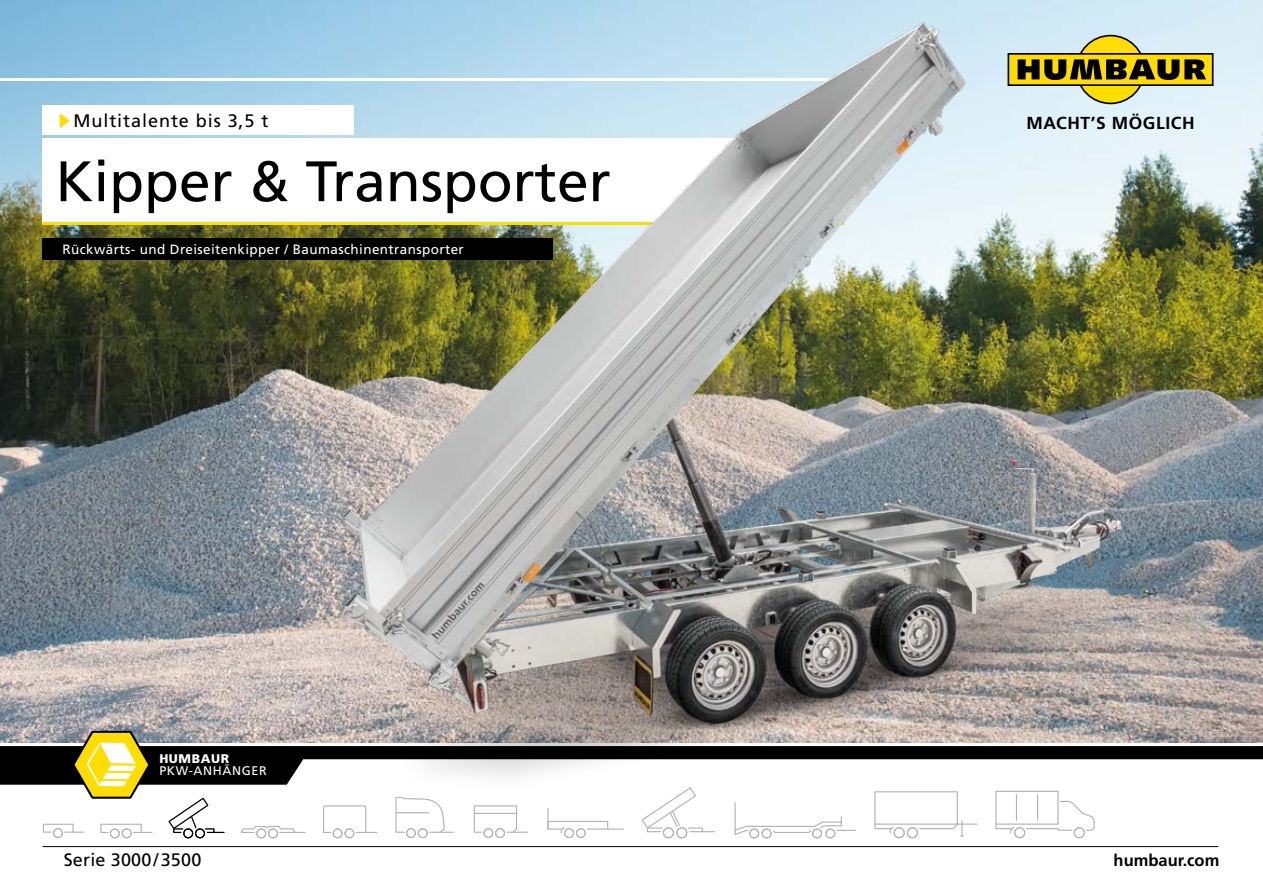
<style>
.page{position:relative;width:1263px;height:893px;background:#fff}
.page>*{position:absolute;margin:0;border:0;box-sizing:border-box;transform-origin:0 0}
.t1{font:57px "Frutiger LT 55 Rm";color:#000}
.t2{font:18.15px "Frutiger LT 55 Rm";letter-spacing:.05em;color:#000}
.t3{font:18px "Frutiger LT 55 Rm";letter-spacing:.01em;color:#000}
.t4{font:700 17.4px "Frutiger";letter-spacing:.035em;color:#000}
.t5{font:16.5px "Frutiger LT 65 Bd";color:#000}
.t6{font:13.5px "Frutiger LT 55 Rm";letter-spacing:.03em;color:#fff}
.t7{font:12.45px "Frutiger LT";letter-spacing:.05em;color:#fff}
.t8{font:900 12.45px "Frutiger LT";letter-spacing:.05em;color:#fff}
</style>
<div class="page">
<img style="left:0;top:0;width:1263px;height:742px">
<hr style="left:43px;top:846px;width:1175px;height:1px;background:#000">
<hr style="left:0;top:78px;width:912px;height:3px;background:#fff">
<svg style="left:0;top:746px;width:1263px;height:39px;fill:#000"></svg>
<hr style="left:43px;top:222px;width:801px;height:3px;background:#fd0">
<div style="left:43px;top:138px;width:801px;height:84px;background:#fff"></div>
<div style="left:43px;top:105px;width:311px;height:30px;background:#fff"></div>
<svg style="left:60px;top:114px;width:10px;height:14px"></svg>
<div style="left:43px;top:238px;width:510px;height:21px;background:#000"></div>
<div style="left:53px;top:828px;width:10px;height:10px;border:1px solid #000;border-radius:50%"></div>
<svg style="left:43px;top:823px;width:41px;height:10px"></svg>
<svg style="left:100px;top:823px;width:52px;height:11px"></svg>
<div style="left:110px;top:829px;width:10px;height:9px;border:1px solid #000;border-radius:50%"></div>
<div style="left:110px;top:828px;width:10px;height:10px;border:1px solid #000;border-radius:50%"></div>
<div style="left:122px;top:829px;width:9px;height:9px;border:1px solid #000;border-radius:50%"></div>
<div style="left:122px;top:828px;width:10px;height:10px;border:1px solid #000;border-radius:50%"></div>
<svg style="left:323px;top:819px;width:54px;height:15px"></svg>
<div style="left:333px;top:829px;width:9px;height:9px;border:1px solid #000;border-radius:50%"></div>
<div style="left:333px;top:828px;width:10px;height:10px;border:1px solid #000;border-radius:50%"></div>
<div style="left:345px;top:829px;width:9px;height:9px;border:1px solid #000;border-radius:50%"></div>
<div style="left:344px;top:828px;width:10px;height:10px;border:1px solid #000;border-radius:50%"></div>
<svg style="left:241px;top:826px;width:65px;height:8px"></svg>
<div style="left:257px;top:829px;width:9px;height:9px;border:1px solid #000;border-radius:50%"></div>
<div style="left:256px;top:828px;width:10px;height:10px;border:1px solid #000;border-radius:50%"></div>
<div style="left:268px;top:829px;width:10px;height:9px;border:1px solid #000;border-radius:50%"></div>
<div style="left:268px;top:828px;width:10px;height:10px;border:1px solid #000;border-radius:50%"></div>
<div style="left:406px;top:828px;width:10px;height:10px;border:1px solid #000;border-radius:50%"></div>
<div style="left:418px;top:828px;width:10px;height:10px;border:1px solid #000;border-radius:50%"></div>
<div style="left:483px;top:828px;width:10px;height:10px;border:1px solid #000;border-radius:50%"></div>
<div style="left:495px;top:828px;width:10px;height:10px;border:1px solid #000;border-radius:50%"></div>
<div style="left:663px;top:827px;width:11px;height:11px;border:1px solid #000;border-radius:50%"></div>
<div style="left:676px;top:827px;width:11px;height:11px;border:1px solid #000;border-radius:50%"></div>
<div style="left:750px;top:829px;width:9px;height:9px;border:1px solid #000;border-radius:50%"></div>
<div style="left:749px;top:828px;width:10px;height:10px;border:1px solid #000;border-radius:50%"></div>
<div style="left:762px;top:829px;width:9px;height:9px;border:1px solid #000;border-radius:50%"></div>
<div style="left:761px;top:828px;width:10px;height:10px;border:1px solid #000;border-radius:50%"></div>
<div style="left:812px;top:828px;width:10px;height:10px;border:1px solid #000;border-radius:50%"></div>
<div style="left:826px;top:829px;width:9px;height:9px;border:1px solid #000;border-radius:50%"></div>
<div style="left:825px;top:828px;width:10px;height:10px;border:1px solid #000;border-radius:50%"></div>
<div style="left:564px;top:828px;width:10px;height:10px;border:1px solid #000;border-radius:50%"></div>
<div style="left:576px;top:828px;width:10px;height:10px;border:1px solid #000;border-radius:50%"></div>
<div style="left:893px;top:827px;width:12px;height:11px;border:1px solid #000;border-radius:50%"></div>
<div style="left:907px;top:827px;width:11px;height:11px;border:1px solid #000;border-radius:50%"></div>
<div style="left:1014px;top:827px;width:11px;height:11px;border:1px solid #000;border-radius:50%"></div>
<div style="left:1074px;top:827px;width:11px;height:11px;border:1px solid #000;border-radius:50%"></div>
<svg style="left:395px;top:819px;width:700px;height:18px"></svg>
<svg style="left:168px;top:797px;width:57px;height:37px"></svg>
<div style="left:184px;top:829px;width:9px;height:9px;border:1px solid #000;border-radius:50%"></div>
<div style="left:183px;top:828px;width:10px;height:10px;border:1px solid #000;border-radius:50%"></div>
<div style="left:195px;top:829px;width:10px;height:9px;border:1px solid #000;border-radius:50%"></div>
<div style="left:195px;top:828px;width:10px;height:10px;border:1px solid #000;border-radius:50%"></div>
<svg style="left:1180px;top:35px;width:33px;height:69px;background:#b7b781"></svg>
<img style="left:287px;top:6px;width:893px;height:813px">
<svg style="left:72px;top:730px;width:80px;height:69px"></svg>
<h2 class="t2" style="left:73px;top:110px;width:197px">Multitalente bis 3,5 t</h2>
<h1 class="t1" style="left:55px;top:148px;width:557px">Kipper &amp; Transporter</h1>
<p class="t6" style="left:63px;top:242px;width:403px">Rückwärts- und Dreiseitenkipper / Baumaschinentransporter</p>
<p class="t8" style="left:159px;top:751px;width:71px">HUMBAUR</p>
<p class="t7" style="left:159px;top:764px;width:109px">PKW-ANHÄNGER</p>
<p class="t4" style="left:1026px;top:113px;width:170px">MACHT’S MÖGLICH</p>
<h3 class="t3" style="left:64px;top:849px;width:139px">Serie 3000/3500</h3>
<p class="t5" style="left:1114px;top:850px;width:107px">humbaur.com</p>
</div>
